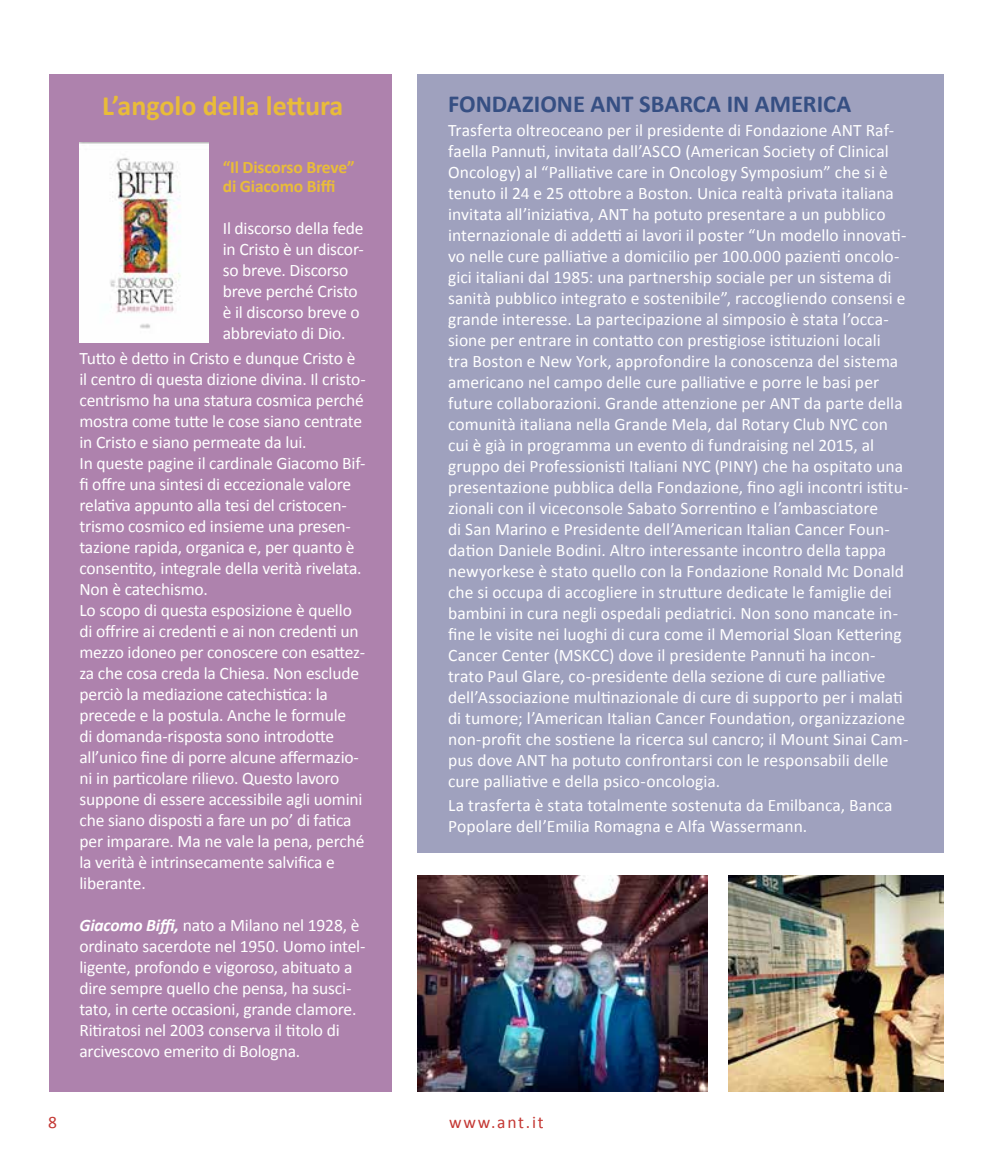
<style>
.page{position:relative;width:993px;height:1166px;background:#fff}
.page>*{position:absolute;margin:0;border:0;box-sizing:border-box;transform-origin:0 0}
.t1{font:700 28px "Calibri";color:#e9bc39}
.t2{font:700 24.5px "Calibri";color:#364f83}
.t3{font:17.5px/21px "Calibri";color:#fff}
.t4{font:700 17.5px/19.2px "Calibri";letter-spacing:-.01em;color:#e9bc39}
.t5{font:17.5px "Calibri";letter-spacing:.1em;color:#c43834}
.s1{font-weight:700;font-style:italic}
</style>
<div class="page">
<div style="left:417px;top:74px;width:526px;height:779px;background:#9fa1be"></div>
<div style="left:50px;top:74px;width:342px;height:1017px;background:#ae82ad"></div>
<img style="left:79px;top:143px;width:129px;height:199px">
<img style="left:417px;top:875px;width:290px;height:216px">
<img style="left:728px;top:875px;width:215px;height:216px">
<h1 class="t1" style="left:102px;top:88px;width:242px">L’angolo della lettura</h1>
<p class="t4" style="left:223px;top:158px;width:133px">“Il Discorso Breve” di Giacomo Biffi</p>
<p class="t3" style="left:223px;top:218px;width:142px">Il discorso della fede in Cristo è un discor&shy;so breve. Discorso breve perché Cristo è il discorso breve o abbreviato di Dio.</p>
<p class="t3" style="left:79px;top:348px;width:288px">Tutto è detto in Cristo e dunque Cristo è il centro di questa dizione divina. Il cristo&shy;centrismo ha una statura cosmica perché mostra come tutte le cose siano centrate in Cristo e siano permeate da lui.<br>In queste pagine il cardinale Giacomo Bif&shy;fi offre una sintesi di eccezionale valore relativa appunto alla tesi del cristocen&shy;trismo cosmico ed insieme una presen&shy;tazione rapida, organica e, per quanto è consentito, integrale della verità rivelata.<br>Non è catechismo.<br>Lo scopo di questa esposizione è quello di offrire ai credenti e ai non credenti un mezzo idoneo per conoscere con esattez&shy;za che cosa creda la Chiesa. Non esclude perciò la mediazione catechistica: la precede e la postula. Anche le formule<br>di domanda-risposta sono introdotte all’unico fine di porre alcune affermazio&shy;ni in particolare rilievo. Questo lavoro suppone di essere accessibile agli uomini che siano disposti a fare un po’ di fatica per imparare. Ma ne vale la pena, perché la verità è intrinsecamente salvifica e liberante.</p>
<p class="t3" style="left:79px;top:915px;width:287px"><span class="s1">Giacomo Biffi,</span> nato a Milano nel 1928, è ordinato sacerdote nel 1950. Uomo intel&shy;ligente, profondo e vigoroso, abituato a dire sempre quello che pensa, ha susci&shy;tato, in certe occasioni, grande clamore.<br>Ritiratosi nel 2003 conserva il titolo di arcivescovo emerito di Bologna.</p>
<h2 class="t2" style="left:448px;top:89px;width:405px">FONDAZIONE ANT SBARCA IN AMERICA</h2>
<p class="t3" style="left:448px;top:120px;width:462px">Trasferta oltreoceano per il presidente di Fondazione ANT Raf&shy;faella Pannuti, invitata dall’ASCO (American Society of Clinical Oncology) al “Palliative care in Oncology Symposium” che si è tenuto il 24 e 25 ottobre a Boston. Unica realtà privata italiana invitata all’iniziativa, ANT ha potuto presentare a un pubblico internazionale di addetti ai lavori il poster “Un modello innovati&shy;vo nelle cure palliative a domicilio per 100.000 pazienti oncolo&shy;gici italiani dal 1985: una partnership sociale per un sistema di sanità pubblico integrato e sostenibile”, raccogliendo consensi e grande interesse. La partecipazione al simposio è stata l’occa&shy;sione per entrare in contatto con prestigiose istituzioni locali<br>tra Boston e New York, approfondire la conoscenza del sistema americano nel campo delle cure palliative e porre le basi per future collaborazioni. Grande attenzione per ANT da parte della comunità italiana nella Grande Mela, dal Rotary Club NYC con cui è già in programma un evento di fundraising nel 2015, al gruppo dei Professionisti Italiani NYC (PINY) che ha ospitato una presentazione pubblica della Fondazione, fino agli incontri istitu&shy;zionali con il viceconsole Sabato Sorrentino e l’ambasciatore<br>di San Marino e Presidente dell’American Italian Cancer Foun&shy;dation Daniele Bodini. Altro interessante incontro della tappa newyorkese è stato quello con la Fondazione Ronald Mc Donald che si occupa di accogliere in strutture dedicate le famiglie dei bambini in cura negli ospedali pediatrici. Non sono mancate in&shy;fine le visite nei luoghi di cura come il Memorial Sloan Kettering Cancer Center (MSKCC) dove il presidente Pannuti ha incon&shy;trato Paul Glare, co-presidente della sezione di cure palliative dell’Associazione multinazionale di cure di supporto per i malati di tumore; l’American Italian Cancer Foundation, organizzazione non-profit che sostiene la ricerca sul cancro; il Mount Sinai Cam&shy;pus dove ANT ha potuto confrontarsi con le responsabili delle cure palliative e della psico-oncologia.</p>
<p class="t3" style="left:448px;top:794px;width:446px">La trasferta è stata totalmente sostenuta da Emilbanca, Banca<br>Popolare dell’Emilia Romagna e Alfa Wassermann.</p>
<p class="t5" style="left:48px;top:1111px;width:10px">8</p>
<p class="t5" style="left:449px;top:1111px;width:96px">www.ant.it</p>
</div>
